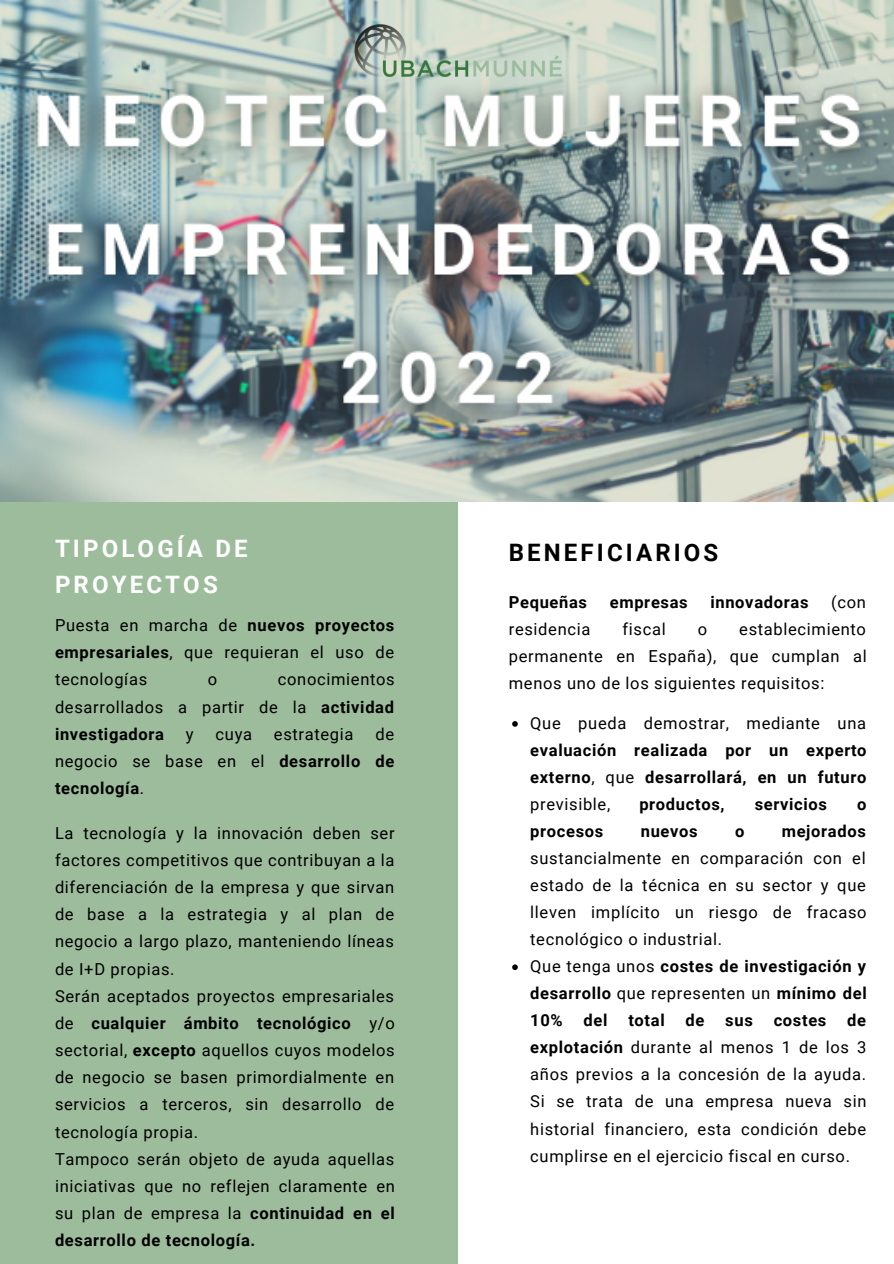
<style>
.page{position:relative;width:894px;height:1264px;background:#fff}
.page>*{position:absolute;margin:0;border:0;box-sizing:border-box;transform-origin:0 0}
.t1{font:700 24px/36px "Roboto";letter-spacing:.13em;color:#fff}
.t2{font:700 24px "Roboto";letter-spacing:.13em;color:#000}
.t3{font:16.5px/27.2px "Roboto";letter-spacing:.04em;color:#000;text-align:justify}
.t4{font:700 16.5px/27px "Roboto";letter-spacing:.04em;color:#000;text-align:justify}
.s1{font-weight:700}
.s2{font-weight:400}
</style>
<div class="page">
<div style="left:0;top:495px;width:457px;height:768px;background:#9cbc9c"></div>
<img style="left:0;top:0;width:893px;height:501px">
<img style="left:348px;top:16px;width:218px;height:73px">
<svg style="left:512px;top:721px;width:5px;height:5px"></svg>
<svg style="left:512px;top:964px;width:5px;height:6px"></svg>
<p class="t1" style="left:55px;top:531px;width:194px">TIPOLOGÍA DE<br>PROYECTOS</p>
<p class="t3" style="left:55px;top:612px;width:341px">Puesta en marcha de <span class="s1">nuevos proyectos empresariales</span>, que requieran el uso de tecnologías</p>
<p class="t3" style="left:55px;top:666px;width:341px;text-indent:223px">conocimientos desarrollados a partir de la <span class="s1">actividad investigadora</span></p>
<p class="t3" style="left:208px;top:666px;width:11px">o</p>
<p class="t4" style="left:55px;top:720px;width:341px;text-indent:320px"><span class="s2">de negocio se base en el</span> desarrollo de tecnología<span class="s2">.</span></p>
<p class="t3" style="left:55px;top:819px;width:341px">La tecnología y la innovación deben ser factores competitivos que contribuyan a la diferenciación de la empresa y que sirvan de base a la estrategia y al plan de negocio a largo plazo, manteniendo líneas de I+D propias.</p>
<p class="t3" style="left:55px;top:982px;width:341px">Serán aceptados proyectos empresariales de <span class="s1">cualquier ámbito tecnológico</span> y/o sectorial, <span class="s1">excepto</span> aquellos cuyos modelos de negocio se basen primordialmente en servicios a terceros, sin desarrollo de tecnología propia.</p>
<p class="t3" style="left:55px;top:1145px;width:341px">Tampoco serán objeto de ayuda aquellas iniciativas que no reflejen claramente en su plan de empresa la <span class="s1">continuidad en el desarrollo de tecnología.</span></p>
<p class="t3" style="left:186px;top:720px;width:9px">y</p>
<p class="t3" style="left:215px;top:720px;width:38px">cuya</p>
<p class="t3" style="left:274px;top:720px;width:81px">estrategia</p>
<p class="t2" style="left:508px;top:538px;width:211px">BENEFICIARIOS</p>
<p class="t4" style="left:508px;top:589px;width:80px">Pequeñas</p>
<p class="t4" style="left:609px;top:589px;width:79px">empresas</p>
<p class="t4" style="left:710px;top:589px;width:99px">innovadoras</p>
<p class="t3" style="left:831px;top:589px;width:36px">(con</p>
<p class="t3" style="left:508px;top:616px;width:83px">residencia</p>
<p class="t3" style="left:622px;top:616px;width:45px">fiscal</p>
<p class="t3" style="left:697px;top:616px;width:11px">o</p>
<p class="t3" style="left:508px;top:616px;width:359px;text-indent:230px">establecimiento permanente en España), que cumplan al menos uno de los siguientes requisitos:</p>
<p class="t4" style="left:530px;top:709px;width:338px"><span class="s2">Que pueda demostrar, mediante una </span>evaluación realizada por un experto externo<span class="s2">, que</span> desarrollará, en un futuro <span class="s2">previsible,</span></p>
<p class="t4" style="left:639px;top:791px;width:87px">productos,</p>
<p class="t4" style="left:754px;top:791px;width:74px">servicios</p>
<p class="t4" style="left:857px;top:791px;width:11px">o</p>
<p class="t3" style="left:530px;top:818px;width:338px;text-indent:251px"><span class="s1">mejorados </span>sustancialmente en comparación con el estado de la técnica en su sector y que lleven implícito un riesgo de fracaso tecnológico o industrial.</p>
<p class="t4" style="left:530px;top:953px;width:338px"><span class="s2">Que tenga unos</span> costes de investigación y desarrollo <span class="s2">que representen un</span> mínimo del 10%</p>
<p class="t4" style="left:530px;top:818px;width:75px">procesos</p>
<p class="t4" style="left:640px;top:818px;width:58px">nuevos</p>
<p class="t4" style="left:734px;top:818px;width:11px">o</p>
<p class="t3" style="left:530px;top:1007px;width:338px;text-indent:317px"><span class="s1">de explotación</span> durante al menos 1 de los 3 años previos a la concesión de la ayuda.<br>Si se trata de una empresa nueva sin historial financiero, esta condición debe cumplirse en el ejercicio fiscal en curso.</p>
<p class="t4" style="left:583px;top:1007px;width:25px">del</p>
<p class="t4" style="left:628px;top:1007px;width:38px">total</p>
<p class="t4" style="left:685px;top:1007px;width:20px">de</p>
<p class="t4" style="left:725px;top:1007px;width:29px">sus</p>
<p class="t4" style="left:773px;top:1007px;width:54px">costes</p>
</div>
